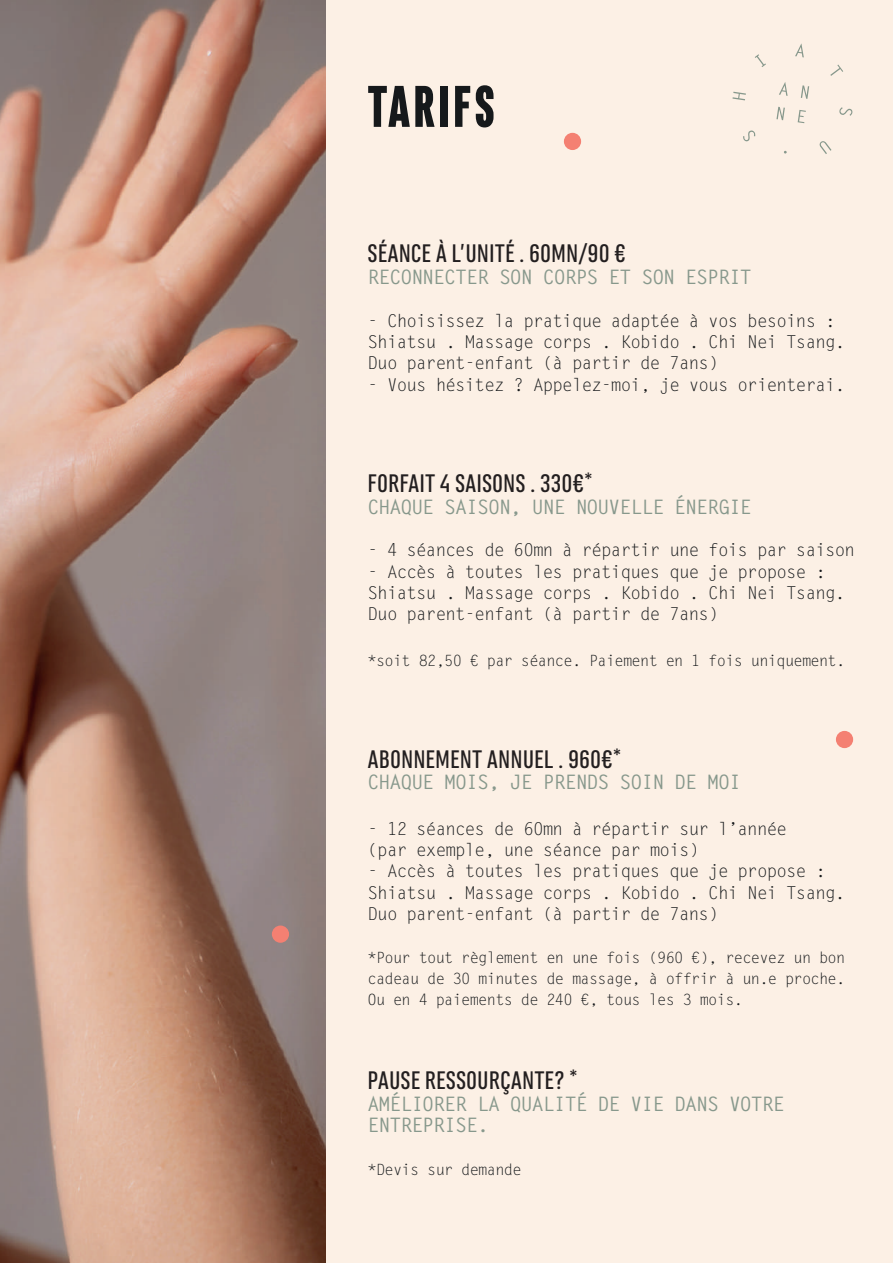
<style>
.page{position:relative;width:893px;height:1263px;background:#fcf0e5}
.page>*{position:absolute;margin:0;border:0;box-sizing:border-box;transform-origin:0 0}
.t1{font:900 61.65px "Marianina Cn FY";letter-spacing:.05em;color:#16191b}
.t2{font:500 26.55px "Marianina FY";color:#231f20}
.t3{font:700 19.95px/21.3px "Letter Gothic Std";letter-spacing:-.05em;color:#87988c}
.t4{font:17.7px/21.3px "Letter Gothic Std";letter-spacing:-.05em;color:#16191b}
.t5{font:15.45px/21.3px "Letter Gothic Std";letter-spacing:-.05em;color:#16191b;text-align:justify}
</style>
<div class="page">
<img style="left:0;top:0;width:325px;height:1263px">
<svg style="left:779px;top:82px;width:9px;height:14px"></svg>
<svg style="left:801px;top:85px;width:8px;height:14px"></svg>
<svg style="left:776px;top:107px;width:9px;height:13px"></svg>
<svg style="left:798px;top:110px;width:8px;height:13px"></svg>
<svg style="left:743px;top:130px;width:12px;height:12px"></svg>
<svg style="left:732px;top:92px;width:14px;height:8px"></svg>
<svg style="left:755px;top:54px;width:11px;height:13px"></svg>
<svg style="left:795px;top:43px;width:9px;height:14px"></svg>
<svg style="left:830px;top:65px;width:13px;height:11px"></svg>
<svg style="left:839px;top:107px;width:14px;height:9px"></svg>
<svg style="left:819px;top:141px;width:12px;height:13px"></svg>
<div style="left:564px;top:133px;width:17px;height:17px;background:#f48072;border-radius:50%"></div>
<div style="left:836px;top:731px;width:17px;height:17px;background:#f48072;border-radius:50%"></div>
<div style="left:272px;top:925px;width:17px;height:18px;background:#f48072;border-radius:50%"></div>
<h1 class="t1" style="left:368px;top:73px;width:129px">TARIFS</h1>
<h2 class="t2" style="left:368px;top:239px;width:260px">SÉANCE À L’UNITÉ . 60MN/90 €</h2>
<p class="t3" style="left:368px;top:266px;width:386px">RECONNECTER SON CORPS ET SON ESPRIT</p>
<p class="t4" style="left:368px;top:310px;width:479px">- Choisissez la pratique adaptée à vos besoins :<br>Shiatsu . Massage corps . Kobido . Chi Nei Tsang.<br>Duo parent-enfant (à partir de 7ans)</p>
<p class="t4" style="left:368px;top:374px;width:479px">- Vous hésitez ? Appelez-moi, je vous orienterai.</p>
<h2 class="t2" style="left:368px;top:469px;width:226px">FORFAIT 4 SAISONS . 330€*</h2>
<p class="t3" style="left:368px;top:496px;width:386px">CHAQUE SAISON, UNE NOUVELLE ÉNERGIE</p>
<p class="t4" style="left:368px;top:540px;width:489px">- 4 séances de 60mn à répartir une fois par saison</p>
<p class="t4" style="left:368px;top:561px;width:479px">- Accès à toutes les pratiques que je propose :<br>Shiatsu . Massage corps . Kobido . Chi Nei Tsang.<br>Duo parent-enfant (à partir de 7ans)</p>
<p class="t5" style="left:368px;top:650px;width:479px">*soit 82,50 € par séance. Paiement en 1 fois uniquement.</p>
<h2 class="t2" style="left:368px;top:744px;width:255px">ABONNEMENT ANNUEL . 960€*</h2>
<p class="t3" style="left:368px;top:771px;width:375px">CHAQUE MOIS, JE PRENDS SOIN DE MOI</p>
<p class="t4" style="left:368px;top:818px;width:421px">- 12 séances de 60mn à répartir sur l’année (par exemple, une séance par mois)</p>
<p class="t4" style="left:368px;top:861px;width:479px">- Accès à toutes les pratiques que je propose :<br>Shiatsu . Massage corps . Kobido . Chi Nei Tsang.<br>Duo parent-enfant (à partir de 7ans)</p>
<p class="t5" style="left:368px;top:947px;width:479px">*Pour tout règlement en une fois (960 €), recevez un bon cadeau de 30 minutes de massage, à offrir à un.e proche.<br>Ou en 4 paiements de 240 €, tous les 3 mois.</p>
<h2 class="t2" style="left:368px;top:1066px;width:211px">PAUSE RESSOURÇANTE? *</h2>
<p class="t3" style="left:368px;top:1093px;width:419px">AMÉLIORER LA QUALITÉ DE VIE DANS VOTRE<br>ENTREPRISE.</p>
<p class="t5" style="left:368px;top:1159px;width:156px">*Devis sur demande</p>
</div>
